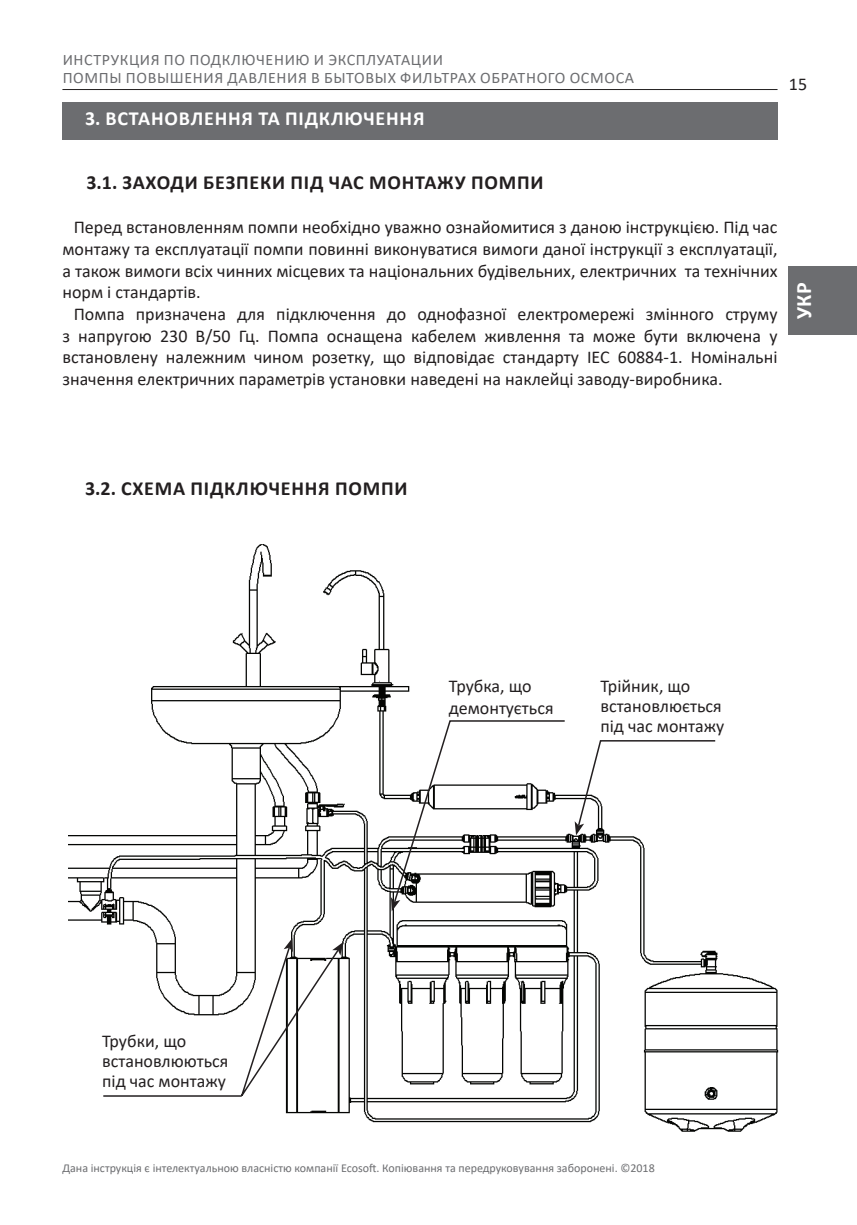
<style>
.page{position:relative;width:857px;height:1225px;background:#fff}
.page>*{position:absolute;margin:0;border:0;box-sizing:border-box;transform-origin:0 0}
.t1{font:700 22px "Calibri";color:#fff}
.t2{font:700 20px "Calibri";letter-spacing:.04em;color:#231f20}
.t3{font:700 20px "Calibri";letter-spacing:.04em;color:#fff}
.текст_осн{font:18px/21.6px "Calibri";color:#231f20;text-align:justify}
.t4{font:16px/18px "Calibri";letter-spacing:.04em;color:#6c6d70}
.t5{font:12px "Calibri";color:#6c6d70}
</style>
<div class="page">
<div style="left:788px;top:266px;width:68px;height:68px;background:#6c6d70"></div>
<hr style="left:62px;top:89px;width:715px;height:1px;background:#231f20">
<div style="left:62px;top:103px;width:715px;height:37px;background:#6c6d70"></div>
<img style="left:68px;top:544px;width:711px;height:588px">
<svg style="left:391px;top:719px;width:175px;height:192px"></svg>
<svg style="left:574px;top:739px;width:142px;height:96px"></svg>
<svg style="left:237px;top:938px;width:106px;height:167px"></svg>
<hr style="left:103px;top:1095px;width:139px;height:1px;background:#231f20">
<p class="t4" style="left:63px;top:50px;width:572px">ИНСТРУКЦИЯ ПО ПОДКЛЮЧЕНИЮ И ЭКСПЛУАТАЦИИ<br>ПОМПЫ ПОВЫШЕНИЯ ДАВЛЕНИЯ В БЫТОВЫХ ФИЛЬТРАХ ОБРАТНОГО ОСМОСА</p>
<p class="t3" style="left:85px;top:104px;width:341px">3. ВСТАНОВЛЕННЯ ТА ПІДКЛЮЧЕННЯ</p>
<p class="текст_осн" style="left:788px;top:73px;width:20px">15</p>
<p class="t2" style="left:86px;top:169px;width:458px">3.1. ЗАХОДИ БЕЗПЕКИ ПІД ЧАС МОНТАЖУ ПОМПИ</p>
<p class="текст_осн" style="left:62px;top:216px;width:716px;text-indent:11px">Перед встановленням помпи необхідно уважно ознайомитися з даною інструкцією. Під час монтажу та експлуатації помпи повинні виконуватися вимоги даної інструкції з експлуатації, а також вимоги всіх чинних місцевих та національних будівельних, електричних та технічних норм і стандартів.</p>
<p class="текст_осн" style="left:62px;top:303px;width:716px;text-indent:11px">Помпа призначена для підключення до однофазної електромережі змінного струму з напругою 230 В/50 Гц. Помпа оснащена кабелем живлення та може бути включена у встановлену належним чином розетку, що відповідає стандарту IEC 60884-1. Номінальні значення електричних параметрів установки наведені на наклейці заводу-виробника.</p>
<p class="t1" style="left:787px;top:319px;width:38px;rotate:-90deg">УКР</p>
<p class="t2" style="left:85px;top:474px;width:324px">3.2. СХЕМА ПІДКЛЮЧЕННЯ ПОМПИ</p>
<p class="текст_осн" style="left:448px;top:675px;width:106px">Трубка, що демонтується</p>
<p class="текст_осн" style="left:600px;top:676px;width:123px;line-height:20px">Трійник, що встановлюється</p>
<p class="текст_осн" style="left:600px;top:715px;width:125px">під час монтажу</p>
<p class="текст_осн" style="left:102px;top:1029px;width:85px">Трубки, що</p>
<p class="текст_осн" style="left:102px;top:1049px;width:128px">встановлюються</p>
<p class="текст_осн" style="left:102px;top:1069px;width:125px">під час монтажу</p>
<p class="t5" style="left:62px;top:1159px;width:593px">Дана інструкція є інтелектуальною власністю компанії Ecosoft. Копіювання та передруковування заборонені. ©2018</p>
</div>
